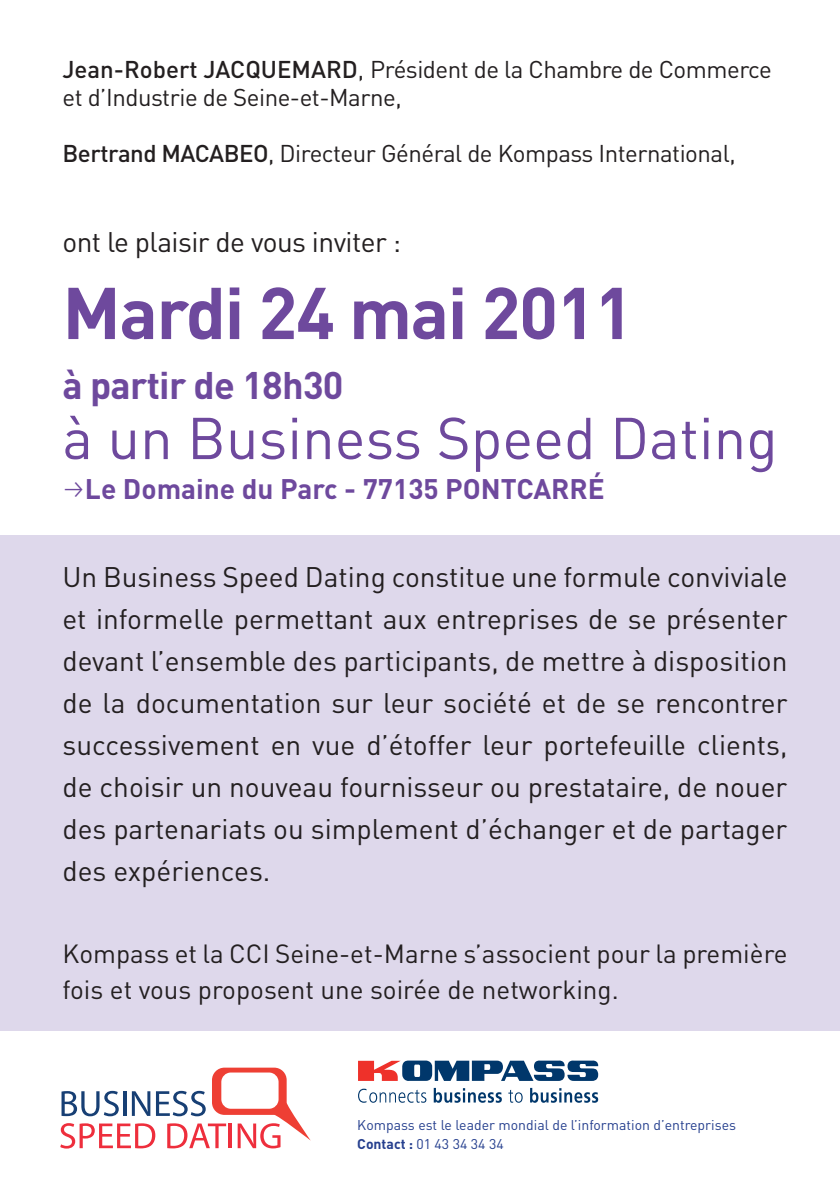
<style>
.page{position:relative;width:840px;height:1191px;background:#fff}
.page>*{position:absolute;margin:0;border:0;box-sizing:border-box;transform-origin:0 0}
.t1{font:700 72px "DIN";letter-spacing:-.02em;color:#6e499d}
.t2{font:58px "DIN";color:#6e499d}
.t3{font:700 38px "DIN";letter-spacing:-.02em;color:#6e499d}
.t4{font:28px/42px "DIN";color:#231f20;text-align:justify}
.t5{font:700 28px "DIN";color:#6e499d}
.t6{font:28px "DIN";letter-spacing:-.02em;color:#231f20}
.t7{font:26px/36px "DIN";color:#231f20}
.t8{font:24px/28px "DIN";letter-spacing:-.02em;color:#231f20}
.t9{font:14px/19.4px "DIN";color:#253f8e}
.s1{font-weight:500}
.s2{font-weight:700}
</style>
<div class="page">
<div style="left:0;top:535px;width:839px;height:495px;background:#ded8eb"></div>
<svg style="left:60px;top:1067px;width:250px;height:81px"></svg>
<div style="left:221px;top:1072px;width:57px;height:36px;background:#fff;border-radius:10px"></div>
<svg style="left:358px;top:1060px;width:240px;height:21px"></svg>
<svg style="left:358px;top:1088px;width:68px;height:14px"></svg>
<svg style="left:433px;top:1088px;width:68px;height:14px"></svg>
<svg style="left:508px;top:1089px;width:14px;height:13px"></svg>
<svg style="left:530px;top:1088px;width:68px;height:14px"></svg>
<p class="t8" style="left:62px;top:55px;width:710px"><span class="s1">Jean-Robert JACQUEMARD</span>, Président de la Chambre de Commerce et d’I ndustrie de Seine-et-Marne,</p>
<p class="t8" style="left:62px;top:139px;width:674px"><span class="s1">Bertrand MACABEO</span>, Directeur Général de Kompass I nternational,</p>
<p class="t6" style="left:62px;top:224px;width:340px">ont le plaisir de vous inviter :</p>
<h1 class="t1" style="left:62px;top:266px;width:572px">Mardi 24 mai 2011</h1>
<h3 class="t3" style="left:62px;top:360px;width:282px">à partir de 18h30</h3>
<h2 class="t2" style="left:62px;top:402px;width:716px">à un Business Speed Dating</h2>
<p class="t5" style="left:85px;top:471px;width:396px">Le Domaine du Parc - 77135 PONTCARR</p>
<p class="t5" style="left:587px;top:471px;width:18px">É</p>
<p class="t4" style="left:62px;top:555px;width:726px">U n Business Speed Dating constitue une formule conviviale et informelle permettant aux entreprises de se présenter devant l’ensemble des participants, de mettre à disposition de la documentation sur leur société et de se rencontrer successivement en vue d’étoffer leur portefeuille clients, de choisir un nouveau fournisseur ou prestataire, de nouer des partenariats ou simplement d’échanger et de partager des expériences.</p>
<p class="t7" style="left:62px;top:935px;width:726px;text-indent:212px">Seine-et-Marne s’associent pour la première fois et vous proposent une soirée de networking.</p>
<p class="t7" style="left:62px;top:935px;width:180px">Kompass et la CCI</p>
<p class="t9" style="left:357px;top:1114px;width:380px">Kompass est le leader mondial de l’information d’entreprises<br><span class="s2">Contact :</span> 01 43 34 34 34</p>
</div>
